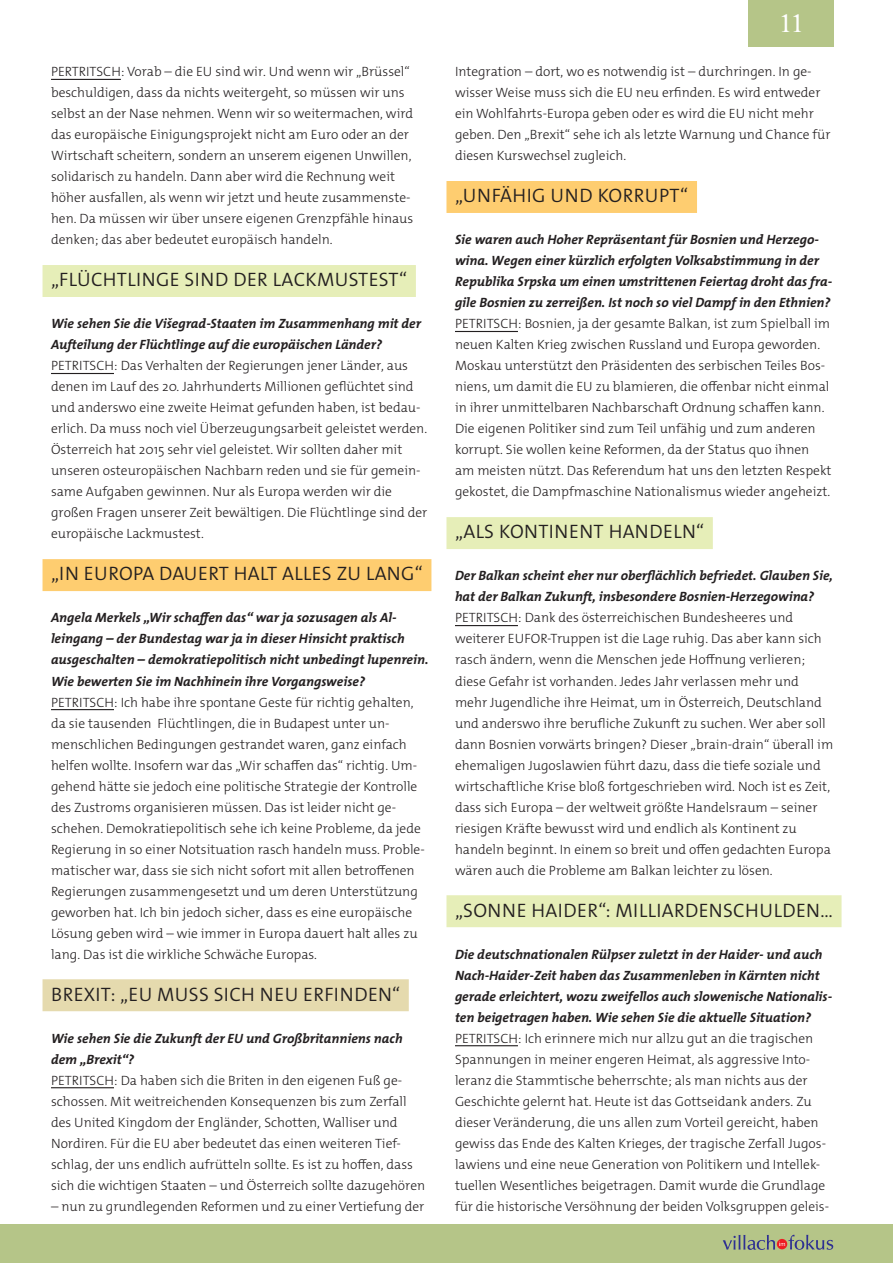
<style>
.page{position:relative;width:893px;height:1263px;background:#fff}
.page>*{position:absolute;margin:0;border:0;box-sizing:border-box;transform-origin:0 0}
.t1{font:28.5px "Rotis Serif";color:#fff}
.t2{font:300 19.5px "The Mix Os F";letter-spacing:.02em;color:#231f20}
.t3{font:300 13.5px/21px "The Mix Os F";color:#231f20}
.t4{font:italic 700 13.5px/21px "The Mix Os F";color:#231f20}
</style>
<div class="page">
<div style="left:748px;top:0;width:85px;height:47px;background:#b5c588"></div>
<div style="left:0;top:1225px;width:893px;height:38px;background:#b5c588"></div>
<svg style="left:723px;top:1235px;width:110px;height:15px"></svg>
<hr style="left:51px;top:79px;width:70px;height:1px;background:#231f20">
<div style="left:43px;top:265px;width:373px;height:32px;background:#e6eeb8"></div>
<hr style="left:51px;top:373px;width:63px;height:1px;background:#231f20">
<div style="left:43px;top:559px;width:388px;height:32px;background:#fecd70"></div>
<hr style="left:51px;top:709px;width:63px;height:1px;background:#231f20">
<div style="left:43px;top:979px;width:366px;height:32px;background:#e5daae"></div>
<hr style="left:51px;top:1087px;width:63px;height:1px;background:#231f20">
<div style="left:446px;top:181px;width:251px;height:32px;background:#fecd70"></div>
<hr style="left:455px;top:331px;width:63px;height:1px;background:#231f20">
<div style="left:446px;top:517px;width:267px;height:32px;background:#e6eeb8"></div>
<hr style="left:455px;top:625px;width:63px;height:1px;background:#231f20">
<div style="left:446px;top:895px;width:395px;height:32px;background:#e6eeb8"></div>
<hr style="left:455px;top:1045px;width:63px;height:1px;background:#231f20">
<p class="t3" style="left:51px;top:61px;width:364px">PERTRITSCH: Vorab – die EU sind wir. Und wenn wir „Brüssel“ beschuldigen, dass da nichts weitergeht, so müssen wir uns selbst an der Nase nehmen. Wenn wir so weitermachen, wird das europäische Einigungsprojekt nicht am Euro oder an der Wirtschaft scheitern, sondern an unserem eigenen Unwillen, solidarisch zu handeln. Dann aber wird die Rechnung weit höher ausfallen, als wenn wir jetzt und heute zusammenste&shy;hen. Da müssen wir über unsere eigenen Grenzpfähle hinaus denken; das aber bedeutet europäisch handeln.</p>
<h2 class="t2" style="left:51px;top:267px;width:358px">„FLÜCHTLINGE SIND DER LACKMUSTEST“</h2>
<p class="t4" style="left:51px;top:313px;width:372px">Wie sehen Sie die Višegrad-Staaten im Zusammenhang mit der<br>Aufteilung der Flüchtlinge auf die europäischen Länder?</p>
<p class="t3" style="left:51px;top:355px;width:378px">PETRITSCH: Das Verhalten der Regierungen jener Länder, aus denen im Lauf des 20. Jahrhunderts Millionen geflüchtet sind und anderswo eine zweite Heimat gefunden haben, ist bedau&shy;erlich. Da muss noch viel Überzeugungsarbeit geleistet werden.<br>Österreich hat 2015 sehr viel geleistet. Wir sollten daher mit unseren osteuropäischen Nachbarn reden und sie für gemein&shy;same Aufgaben gewinnen. Nur als Europa werden wir die großen Fragen unserer Zeit bewältigen. Die Flüchtlinge sind der europäische Lackmustest.</p>
<h2 class="t2" style="left:51px;top:561px;width:373px">„IN EUROPA DAUERT HALT ALLES ZU LANG“</h2>
<p class="t4" style="left:51px;top:607px;width:379px">Angela Merkels „Wir schaffen das“ war ja sozusagen als Al&shy;leingang – der Bundestag war ja in dieser Hinsicht praktisch ausgeschalten – demokratiepolitisch nicht unbedingt lupenrein.<br>Wie bewerten Sie im Nachhinein ihre Vorgangsweise?</p>
<p class="t3" style="left:51px;top:691px;width:375px">PETRITSCH: Ich habe ihre spontane Geste für richtig gehalten, da sie tausenden Flüchtlingen, die in Budapest unter un&shy;menschlichen Bedingungen gestrandet waren, ganz einfach helfen wollte. Insofern war das „Wir schaffen das“ richtig. Um&shy;gehend hätte sie jedoch eine politische Strategie der Kontrolle des Zustroms organisieren müssen. Das ist leider nicht ge&shy;schehen. Demokratiepolitisch sehe ich keine Probleme, da jede Regierung in so einer Notsituation rasch handeln muss. Proble&shy;matischer war, dass sie sich nicht sofort mit allen betroffenen Regierungen zusammengesetzt und um deren Unterstützung geworben hat. Ich bin jedoch sicher, dass es eine europäische Lösung geben wird – wie immer in Europa dauert halt alles zu lang. Das ist die wirkliche Schwäche Europas.</p>
<h2 class="t2" style="left:51px;top:981px;width:351px">BREXIT: „EU MUSS SICH NEU ERFINDEN“</h2>
<p class="t4" style="left:51px;top:1028px;width:353px">Wie sehen Sie die Zukunft der EU und Großbritanniens nach dem „Brexit“?</p>
<p class="t3" style="left:51px;top:1070px;width:376px">PETRITSCH: Da haben sich die Briten in den eigenen Fuß ge&shy;schossen. Mit weitreichenden Konsequenzen bis zum Zerfall des United Kingdom der Engländer, Schotten, Walliser und Nordiren. Für die EU aber bedeutet das einen weiteren Tief&shy;schlag, der uns endlich aufrütteln sollte. Es ist zu hoffen, dass sich die wichtigen Staaten – und Österreich sollte dazugehören</p>
<p class="t3" style="left:51px;top:1196px;width:375px">– nun zu grundlegenden Reformen und zu einer Vertiefung der</p>
<h1 class="t1" style="left:778px;top:7px;width:28px">11</h1>
<p class="t3" style="left:455px;top:61px;width:377px">Integration – dort, wo es notwendig ist – durchringen. In ge&shy;wisser Weise muss sich die EU neu erfinden. Es wird entweder ein Wohlfahrts-Europa geben oder es wird die EU nicht mehr geben. Den „Brexit“ sehe ich als letzte Warnung und Chance für diesen Kurswechsel zugleich.</p>
<h2 class="t2" style="left:455px;top:183px;width:235px">„UNFÄHIG UND KORRUPT“</h2>
<p class="t4" style="left:455px;top:229px;width:379px">Sie waren auch Hoher Repräsentant für Bosnien und Herzego&shy;wina. Wegen einer kürzlich erfolgten Volksabstimmung in der Republika Srpska um einen umstrittenen Feiertag droht das fra&shy;gile Bosnien zu zerreißen. Ist noch so viel Dampf in den Ethnien?</p>
<p class="t3" style="left:455px;top:313px;width:378px">PETRITSCH: Bosnien, ja der gesamte Balkan, ist zum Spielball im neuen Kalten Krieg zwischen Russland und Europa geworden.<br>Moskau unterstützt den Präsidenten des serbischen Teiles Bos&shy;niens, um damit die EU zu blamieren, die offenbar nicht einmal in ihrer unmittelbaren Nachbarschaft Ordnung schaffen kann.<br>Die eigenen Politiker sind zum Teil unfähig und zum anderen korrupt. Sie wollen keine Reformen, da der Status quo ihnen am meisten nützt. Das Referendum hat uns den letzten Respekt gekostet, die Dampfmaschine Nationalismus wieder angeheizt.</p>
<h2 class="t2" style="left:455px;top:519px;width:251px">„ALS KONTINENT HANDELN“</h2>
<p class="t4" style="left:455px;top:565px;width:379px">Der Balkan scheint eher nur oberflächlich befriedet. Glauben Sie, hat der Balkan Zukunft, insbesondere Bosnien-Herzegowina?</p>
<p class="t3" style="left:455px;top:607px;width:380px">PETRITSCH: Dank des österreichischen Bundesheeres und weiterer EUFOR-Truppen ist die Lage ruhig. Das aber kann sich rasch ändern, wenn die Menschen jede Hoffnung verlieren; diese Gefahr ist vorhanden. Jedes Jahr verlassen mehr und mehr Jugendliche ihre Heimat, um in Österreich, Deutschland und anderswo ihre berufliche Zukunft zu suchen. Wer aber soll dann Bosnien vorwärts bringen? Dieser „brain-drain“ überall im ehemaligen Jugoslawien führt dazu, dass die tiefe soziale und wirtschaftliche Krise bloß fortgeschrieben wird. Noch ist es Zeit, dass sich Europa – der weltweit größte Handelsraum – seiner riesigen Kräfte bewusst wird und endlich als Kontinent zu handeln beginnt. In einem so breit und offen gedachten Europa wären auch die Probleme am Balkan leichter zu lösen.</p>
<h2 class="t2" style="left:455px;top:897px;width:379px">„SONNE HAIDER“: MILLIARDENSCHULDEN…</h2>
<p class="t4" style="left:455px;top:944px;width:379px">Die deutschnationalen Rülpser zuletzt in der Haider- und auch Nach-Haider-Zeit haben das Zusammenleben in Kärnten nicht gerade erleichtert, wozu zweifellos auch slowenische Nationalis&shy;ten beigetragen haben. Wie sehen Sie die aktuelle Situation?</p>
<p class="t3" style="left:455px;top:1028px;width:376px">PETRITSCH: Ich erinnere mich nur allzu gut an die tragischen Spannungen in meiner engeren Heimat, als aggressive Into&shy;leranz die Stammtische beherrschte; als man nichts aus der Geschichte gelernt hat. Heute ist das Gottseidank anders. Zu dieser Veränderung, die uns allen zum Vorteil gereicht, haben gewiss das Ende des Kalten Krieges, der tragische Zerfall Jugos&shy;lawiens und eine neue Generation von Politikern und Intellek&shy;tuellen Wesentliches beigetragen. Damit wurde die Grundlage für die historische Versöhnung der beiden Volksgruppen geleis-</p>
</div>
